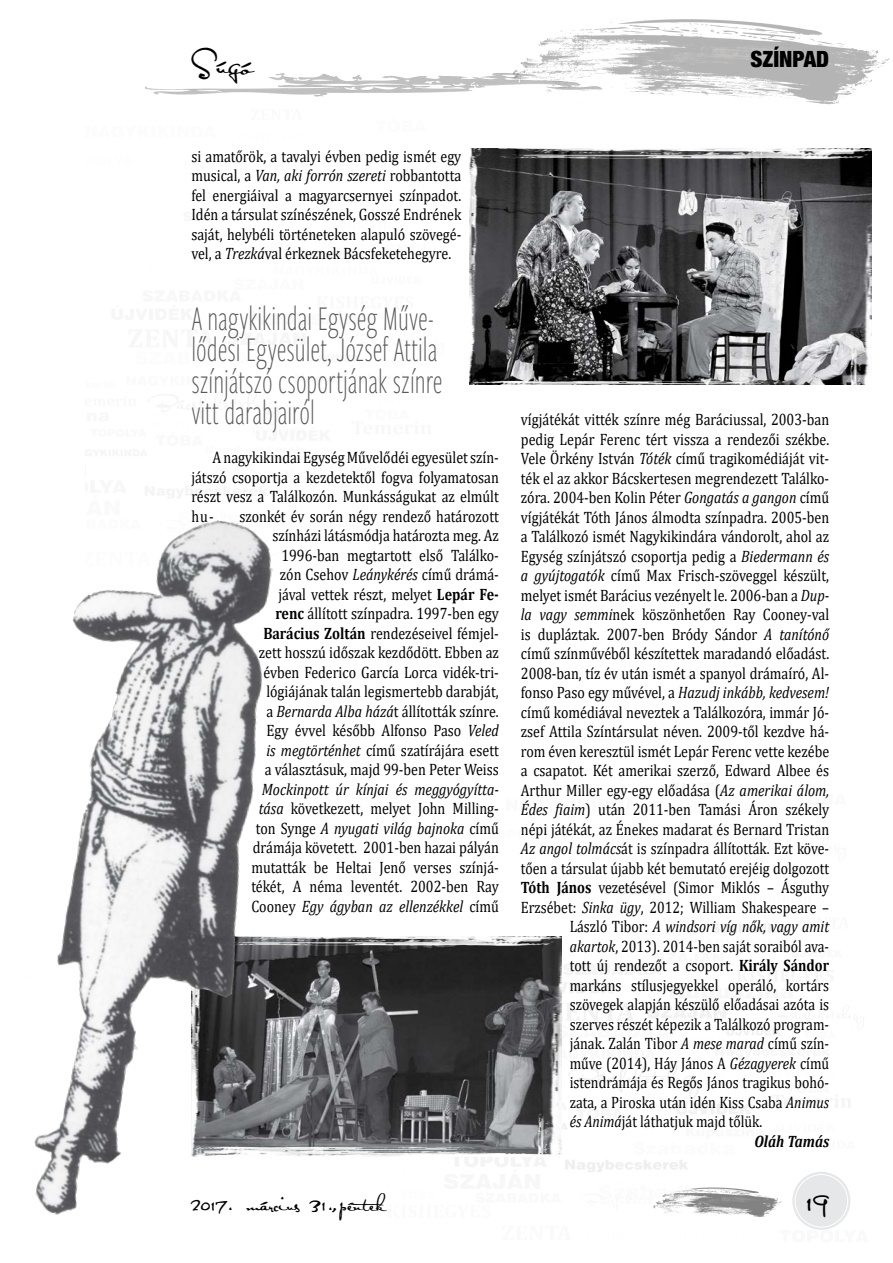
<style>
.page{position:relative;width:893px;height:1263px;background:#fff}
.page>*{position:absolute;margin:0;border:0;box-sizing:border-box;transform-origin:0 0}
.t1{font:300 36px/31.5px "Freight Sans Cmp Pro";color:#58595b;scale:.85 1}
.t2{font:27px "Satisfaction";color:#000}
.t3{font:900 condensed 22.5px "Helvetica Neue LT Pro";color:#000}
.t4{font:18px "Satisfaction";color:#000}
.t5{font:16.5px/19.5px "Cambria";color:#000;text-align:justify;scale:.85 1}
.t6{font:16.5px "Cambria";color:#000;scale:.84 1}
.t7{font:italic 16.5px "Cambria";color:#000;scale:.85 1}
.t8{font:italic 16.5px "Cambria";color:#000;scale:.84 1}
.t9{font:italic 700 16.5px "Cambria";color:#000;scale:.85 1}
.s1{font-style:italic}
.s2{font-weight:700}
.s3{font-style:normal}
</style>
<div class="page">
<img style="left:594px;top:19px;width:296px;height:86px">
<img style="left:145px;top:29px;width:449px;height:469px">
<img style="left:455px;top:886px;width:396px;height:343px">
<div style="left:792px;top:1172px;width:58px;height:58px;background:#e6e7e8;border-radius:50%"></div>
<div style="left:795px;top:1174px;width:53px;height:53px;border:1px solid #fff;border-radius:50%"></div>
<img style="left:652px;top:1181px;width:130px;height:45px">
<img style="left:306px;top:936px;width:255px;height:221px">
<img style="left:34px;top:520px;width:272px;height:695px">
<img style="left:470px;top:149px;width:402px;height:235px">
<h2 class="t2" style="left:191px;top:48px;width:63px">Súgó</h2>
<h3 class="t3" style="left:750px;top:45px;width:80px">SZÍNPAD</h3>
<p class="t5" style="left:191px;top:146px;width:319px">si amatőrök, a tavalyi évben pedig ismét egy musical, a <span class="s1">Van, aki forrón szereti</span> robbantotta fel energiáival a magyarcsernyei színpadot.<br>Idén a társulat színészének, Gosszé Endrének saját, helybéli történeteken alapuló szövegé&shy;vel, a <span class="s1">Trezká</span>val érkeznek Bácsfeketehegyre.</p>
<h1 class="t1" style="left:191px;top:301px;width:297px">A nagykikindai Egység Műve&shy;lődési Egyesület, József Attila színjátszó csoportjának színre vitt darabjairól</h1>
<p class="t5" style="left:191px;top:448px;width:363px;text-indent:21px">A nagykikindai Egység Művelődéi egyesület szín&shy;játszó csoportja a kezdetektől fogva folyamatosan részt vesz a Találkozón. Munkásságukat az elmúlt hu-</p>
<p class="t5" style="left:239px;top:506px;width:307px;text-align:right">szonkét év során négy rendező határozott színházi látásmódja határozta meg. Az 1996-ban megtartott első Találko-<br>zón Csehov <span class="s1">Leánykérés</span> című drámá-<br>jával vettek részt, melyet <span class="s2">Lepár Fe-<br>renc</span> állított színpadra. 1997-ben egy <span class="s2">Barácius Zoltán</span> rendezéseivel fémjel&shy;zett hosszú időszak kezdődött. Ebben az évben Federico García Lorca vidék-tri&shy;lógiájának talán legismertebb darabját,<br>a <span class="s1">Bernarda Alba házá</span>t állították színre.<br>Egy évvel később Alfonso Paso <span class="s1">Veled<br>is megtörténhet</span> című szatírájára esett<br>a választásuk, majd 99-ben Peter Weiss</p>
<p class="t5" style="left:251px;top:779px;width:293px;text-align:right"><span class="s1">Mockinpott úr kínjai és meggyógyítta&shy;tása</span> következett, melyet John Milling&shy;ton Synge <span class="s1">A nyugati világ bajnoka</span> című drámája követett. 2001-ben hazai pályán mutatták be Heltai Jenő verses színjá&shy;tékét, A néma leventét. 2002-ben Ray Cooney <span class="s1">Egy ágyban az ellenzékkel</span> című</p>
<p class="t5" style="left:521px;top:410px;width:364px">vígjátékát vitték színre még Baráciussal, 2003-ban</p>
<p class="t5" style="left:521px;top:429px;width:364px">pedig Lepár Ferenc tért vissza a rendezői székbe.</p>
<p class="t5" style="left:521px;top:449px;width:364px">Vele Örkény István <span class="s1">Tóték</span> című tragikomédiáját vit-</p>
<p class="t5" style="left:521px;top:468px;width:364px">ték el az akkor Bácskertesen megrendezett Találko-</p>
<p class="t5" style="left:521px;top:488px;width:364px">zóra. 2004-ben Kolin Péter <span class="s1">Gongatás a gangon</span> című</p>
<p class="t5" style="left:521px;top:507px;width:364px">vígjátékát Tóth János álmodta színpadra. 2005-ben</p>
<p class="t5" style="left:521px;top:527px;width:364px">a Találkozó ismét Nagykikindára vándorolt, ahol az</p>
<p class="t5" style="left:521px;top:546px;width:364px">Egység színjátszó csoportja pedig a <span class="s1">Biedermann és</span></p>
<p class="t5" style="left:521px;top:566px;width:364px"><span class="s1">a gyújtogatók</span> című Max Frisch-szöveggel készült,</p>
<p class="t5" style="left:521px;top:585px;width:364px">melyet ismét Barácius vezényelt le. 2006-ban a <span class="s1">Dup-</span></p>
<p class="t5" style="left:521px;top:605px;width:364px"><span class="s1">la vagy semmi</span>nek köszönhetően Ray Cooney-val</p>
<p class="t5" style="left:521px;top:624px;width:364px">is dupláztak. 2007-ben Bródy Sándor <span class="s1">A tanítónő</span></p>
<p class="t5" style="left:521px;top:644px;width:364px">című színművéből készítettek maradandó előadást.</p>
<p class="t5" style="left:521px;top:663px;width:364px">2008-ban, tíz év után ismét a spanyol drámaíró, Al-</p>
<p class="t7" style="left:521px;top:681px;width:364px"><span class="s3">fonso Paso egy művével, a</span> Hazudj inkább, kedvesem!</p>
<p class="t5" style="left:521px;top:702px;width:364px">című komédiával neveztek a Találkozóra, immár Jó-</p>
<p class="t5" style="left:521px;top:722px;width:364px">zsef Attila Színtársulat néven. 2009-től kezdve há-</p>
<p class="t5" style="left:521px;top:741px;width:364px">rom éven keresztül ismét Lepár Ferenc vette kezébe</p>
<p class="t5" style="left:521px;top:761px;width:364px">a csapatot. Két amerikai szerző, Edward Albee és</p>
<p class="t5" style="left:521px;top:780px;width:364px">Arthur Miller egy-egy előadása (<span class="s1">Az amerikai álom,</span></p>
<p class="t5" style="left:521px;top:800px;width:364px"><span class="s1">Édes fiaim</span>) után 2011-ben Tamási Áron székely</p>
<p class="t5" style="left:521px;top:819px;width:364px">népi játékát, az Énekes madarat és Bernard Tristan</p>
<p class="t6" style="left:521px;top:839px;width:368px"><span class="s1">Az angol tolmács</span>át is színpadra állították. Ezt köve-</p>
<p class="t6" style="left:521px;top:858px;width:369px">tően a társulat újabb két bemutató erejéig dolgozott</p>
<p class="t6" style="left:521px;top:878px;width:368px"><span class="s2">Tóth János</span> vezetésével (Simor Miklós – Ásguthy</p>
<p class="t6" style="left:521px;top:897px;width:369px">Erzsébet: <span class="s1">Sinka ügy</span>, 2012; William Shakespeare –</p>
<p class="t8" style="left:570px;top:915px;width:310px"><span class="s3">László Tibor:</span> A windsori víg nők, vagy amit</p>
<p class="t6" style="left:570px;top:936px;width:310px"><span class="s1">akartok</span>, 2013). 2014-ben saját soraiból ava-</p>
<p class="t6" style="left:570px;top:956px;width:310px">tott új rendezőt a csoport. <span class="s2">Király Sándor</span></p>
<p class="t6" style="left:570px;top:975px;width:310px">markáns stílusjegyekkel operáló, kortárs</p>
<p class="t6" style="left:570px;top:995px;width:310px">szövegek alapján készülő előadásai azóta is</p>
<p class="t6" style="left:570px;top:1014px;width:310px">szerves részét képezik a Találkozó program-</p>
<p class="t6" style="left:570px;top:1034px;width:310px">jának. Zalán Tibor <span class="s1">A mese marad</span> című szín-</p>
<p class="t6" style="left:570px;top:1053px;width:310px">műve (2014), Háy János A <span class="s1">Gézagyerek</span> című</p>
<p class="t6" style="left:570px;top:1073px;width:310px">istendrámája és Regős János tragikus bohó-</p>
<p class="t6" style="left:570px;top:1092px;width:310px">zata, a Piroska után idén Kiss Csaba <span class="s1">Animus</span></p>
<p class="t6" style="left:570px;top:1112px;width:231px"><span class="s1">és Animá</span>ját láthatjuk majd tőlük.</p>
<p class="t9" style="left:754px;top:1130px;width:89px">Oláh Tamás</p>
<p class="t4" style="left:191px;top:1193px;width:205px">2017. március 31.,péntek</p>
<h2 class="t2" style="left:806px;top:1185px;width:25px">19</h2>
</div>
